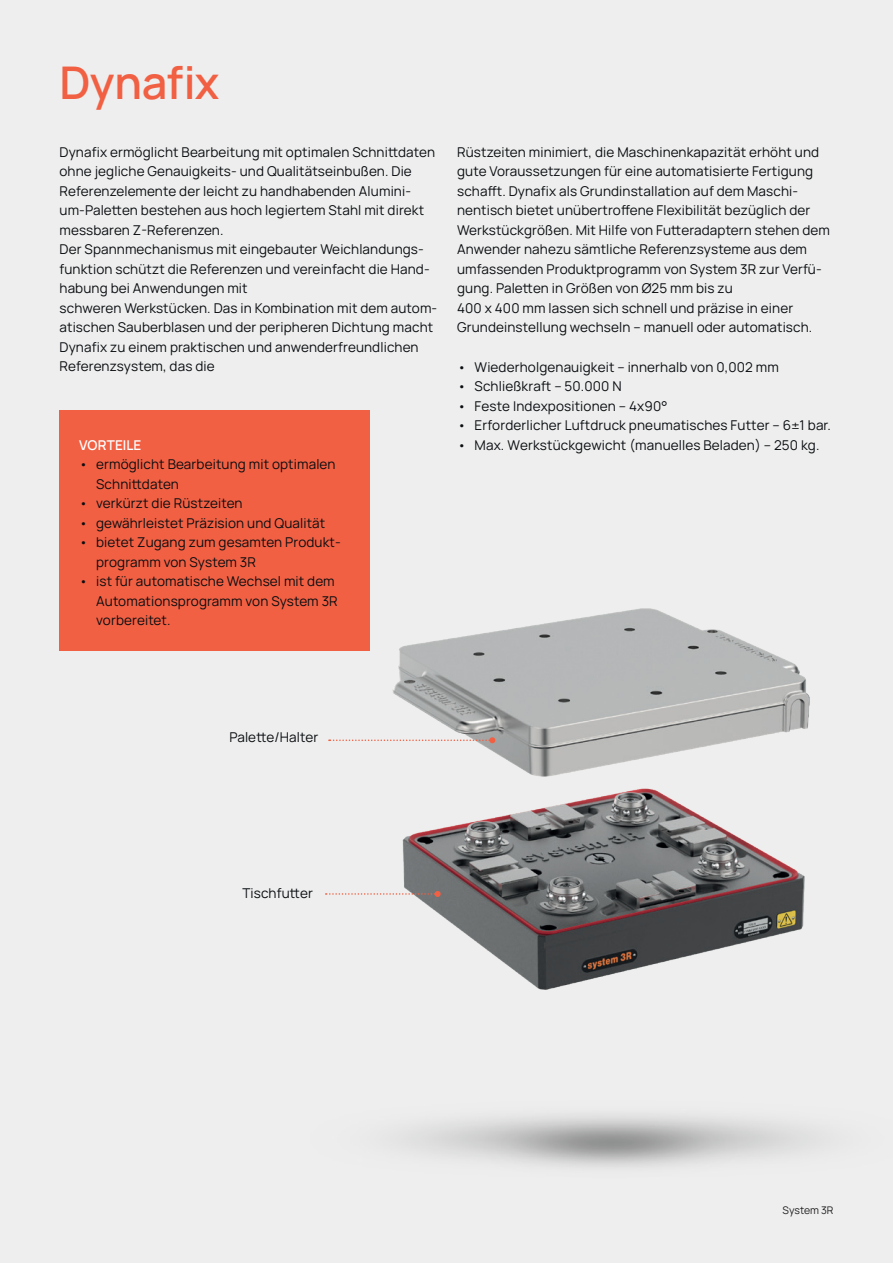
<style>
.page{position:relative;width:893px;height:1263px;background:#edeeed}
.page>*{position:absolute;margin:0;border:0;box-sizing:border-box;transform-origin:0 0}
.t1{font:600 45px "Manrope";letter-spacing:-.01em;color:#f16043}
.t2{font:13.5px/19.5px "Manrope";letter-spacing:.01em;color:#0a0d11}
.t3{font:600 13.5px "Manrope";letter-spacing:.01em;color:#fff}
.t4{font:10.5px "Manrope";letter-spacing:-.005em;color:#231f20}
</style>
<div class="page">
<hr style="left:892px;top:0;width:1px;height:664px;background:#f16043">
<img style="left:392px;top:608px;width:418px;height:382px">
<div style="left:60px;top:411px;width:310px;height:240px;background:#f16043"></div>
<svg style="left:326px;top:891px;width:115px;height:6px"></svg>
<svg style="left:329px;top:737px;width:166px;height:6px"></svg>
<h1 class="t1" style="left:60px;top:46px;width:161px">Dynafix</h1>
<p class="t2" style="left:60px;top:141px;width:379px">Dynafix ermöglicht Bearbeitung mit optimalen Schnittdaten ohne jegliche Genauigkeits- und Qualitätseinbußen. Die Referenzelemente der leicht zu handhabenden Alumini&shy;um-Paletten bestehen aus hoch legiertem Stahl mit direkt messbaren Z-Referenzen.<br>Der Spannmechanismus mit eingebauter Weichlandungs&shy;funktion schützt die Referenzen und vereinfacht die Hand&shy;habung bei Anwendungen mit<br>schweren Werkstücken. Das in Kombination mit dem autom&shy;atischen Sauberblasen und der peripheren Dichtung macht Dynafix zu einem praktischen und anwenderfreundlichen Referenzsystem, das die</p>
<p class="t3" style="left:79px;top:434px;width:64px">VORTEILE</p>
<p class="t2" style="left:96px;top:454px;width:241px;text-indent:-17px">• ermöglicht Bearbeitung mit optimalen<br>Schnittdaten</p>
<p class="t2" style="left:79px;top:493px;width:165px">• verkürzt die Rüstzeiten</p>
<p class="t2" style="left:79px;top:512px;width:248px">• gewährleistet Präzision und Qualität</p>
<p class="t2" style="left:96px;top:532px;width:246px;text-indent:-17px">• bietet Zugang zum gesamten Produkt&shy;programm von System 3R</p>
<p class="t2" style="left:96px;top:571px;width:243px;text-indent:-17px">• ist für automatische Wechsel mit dem<br>Automationsprogramm von System 3R vorbereitet.</p>
<p class="t2" style="left:457px;top:142px;width:374px">Rüstzeiten minimiert, die Maschinenkapazität erhöht und gute Voraussetzungen für eine automatisierte Fertigung schafft. Dynafix als Grundinstallation auf dem Maschi&shy;nentisch bietet unübertroffene Flexibilität bezüglich der Werkstückgrößen. Mit Hilfe von Futteradaptern stehen dem Anwender nahezu sämtliche Referenzsysteme aus dem umfassenden Produktprogramm von System 3R zur Verfü&shy;gung. Paletten in Größen von Ø25 mm bis zu<br>400 x 400 mm lassen sich schnell und präzise in einer Grundeinstellung wechseln – manuell oder automatisch.</p>
<p class="t2" style="left:458px;top:356px;width:323px">• Wiederholgenauigkeit – innerhalb von 0,002 mm</p>
<p class="t2" style="left:458px;top:376px;width:166px">• Schließkraft – 50.000 N</p>
<p class="t2" style="left:458px;top:395px;width:211px">• Feste Indexpositionen – 4x90°</p>
<p class="t2" style="left:458px;top:415px;width:375px">• Erforderlicher Luftdruck pneumatisches Futter – 6±1 bar.</p>
<p class="t2" style="left:458px;top:434px;width:363px">• Max. Werkstückgewicht (manuelles Beladen) – 250 kg.</p>
<p class="t2" style="left:229px;top:726px;width:90px">Palette/Halter</p>
<p class="t2" style="left:242px;top:882px;width:72px">Tischfutter</p>
<p class="t4" style="left:783px;top:1202px;width:52px">System 3R</p>
</div>
